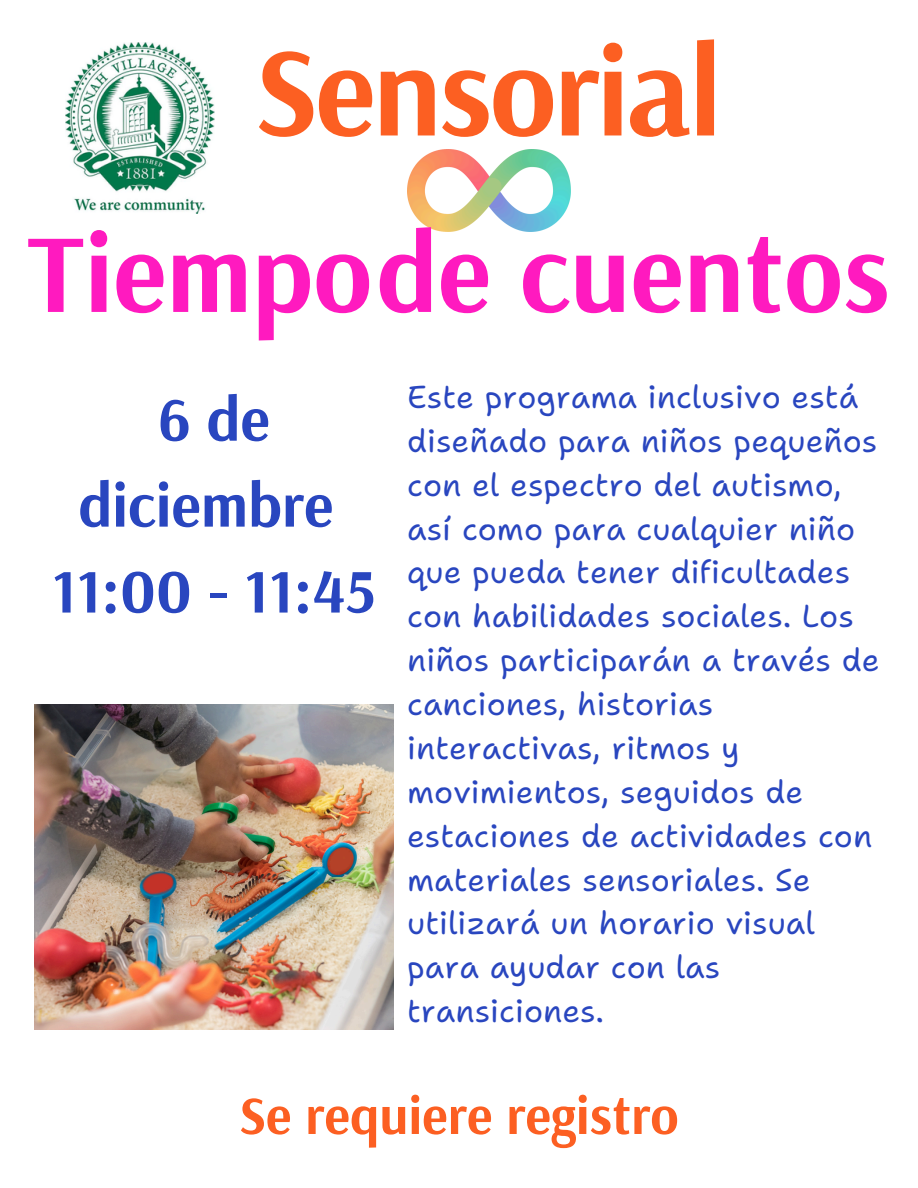
<style>
.page{position:relative;width:918px;height:1188px;background:#fff}
.page>*{position:absolute;margin:0;border:0;box-sizing:border-box;transform-origin:0 0}
.t1{font:700 127.5px "Arsenal";letter-spacing:-.02em;color:#fc5f22}
.t2{font:700 112.5px "Arsenal";color:#ff1abf}
.t3{font:700 62.1px/85.9px "Arsenal";color:#2946bf;text-align:center}
.t4{font:700 54px "Arsenal";color:#fc5f22}
.t5{font:31.5px/43.8px "Shantell Sans";color:#2946bf}
</style>
<div class="page">
<img style="left:66px;top:42px;width:148px;height:171px">
<img style="left:407px;top:149px;width:163px;height:82px">
<img style="left:34px;top:704px;width:359px;height:326px">
<p class="t1" style="left:255px;top:8px;width:468px">Sensorial</p>
<h2 class="t2" style="left:27px;top:199px;width:865px">Tiempode cuentos</h2>
<h3 class="t3" style="left:52px;top:375px;width:325px">6 de diciembre<br>11:00 - 11:45</h3>
<h1 class="t5" style="left:407px;top:375px;width:474px">Este programa inclusivo está diseñado para niños pequeños con el espectro del autismo, así como para cualquier niño que pueda tener dificultades con habilidades sociales. Los niños participarán a través de canciones, historias interactivas, ritmos y movimientos, seguidos de estaciones de actividades con materiales sensoriales. Se utilizará un horario visual para ayudar con las transiciones.</h1>
<p class="t4" style="left:239px;top:1080px;width:441px">Se requiere registro</p>
</div>
